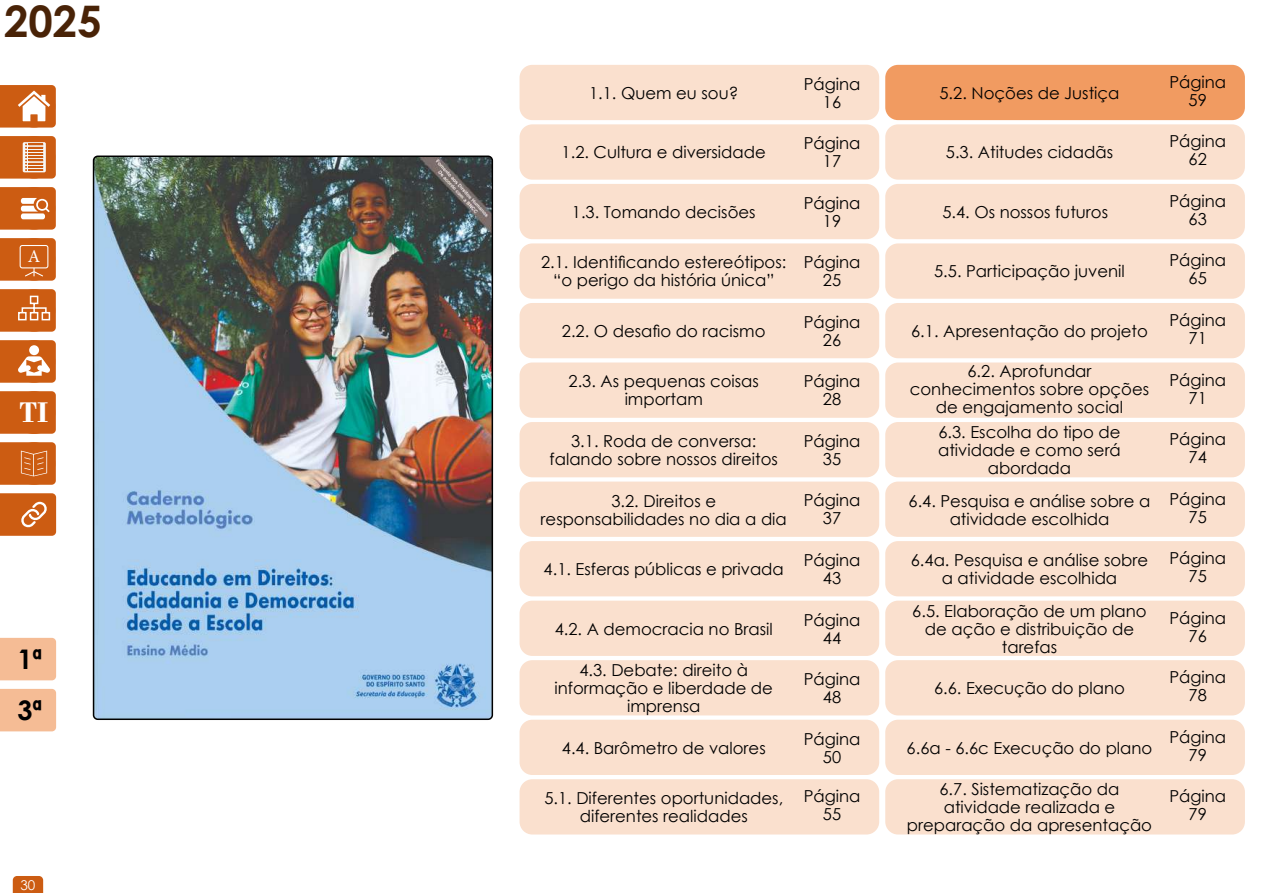
<style>
.page{position:relative;width:1263px;height:893px;background:#fff}
.page>*{position:absolute;margin:0;border:0;box-sizing:border-box;transform-origin:0 0}
.t1{font:700 43.5px "Century Gothic";color:#492307}
.t2{font:700 29.85px "Bodoni";color:#fff}
.t3{font:700 27px/51px "Century Gothic";color:#000}
.t4{font:18px "Minion Pro";color:#fff}
.t5{font:16.5px/18px "Century Gothic";color:#000;text-align:center}
.t6{font:13.5px "Century Gothic";color:#fff}
</style>
<div class="page">
<svg style="left:0;top:85px;width:56px;height:43px"></svg>
<svg style="left:0;top:136px;width:56px;height:43px;background:#d37739"></svg>
<svg style="left:0;top:187px;width:56px;height:43px;background:#d47639"></svg>
<svg style="left:0;top:238px;width:56px;height:43px;background:#cf6722"></svg>
<svg style="left:0;top:289px;width:56px;height:43px;background:#d16d2c"></svg>
<svg style="left:0;top:340px;width:56px;height:43px;background:#d5793c"></svg>
<svg style="left:0;top:391px;width:56px;height:43px"></svg>
<div style="left:13px;top:391px;width:42px;height:43px;background:#cc5c12;border-radius:50%"></div>
<svg style="left:0;top:442px;width:56px;height:43px;background:#cf6620"></svg>
<svg style="left:0;top:493px;width:56px;height:43px;background:#d06b28"></svg>
<div style="left:0;top:638px;width:56px;height:42px;background:#f5bc95"></div>
<div style="left:0;top:689px;width:56px;height:42px;background:#f5bc95"></div>
<svg style="left:13px;top:876px;width:30px;height:17px"></svg>
<div style="left:519px;top:65px;width:360px;height:55px;background:#fae0ce;border-radius:13px"></div>
<div style="left:519px;top:124px;width:360px;height:56px;background:#fae0ce;border-radius:13px"></div>
<div style="left:519px;top:184px;width:360px;height:55px;background:#fae0ce;border-radius:13px"></div>
<div style="left:519px;top:243px;width:360px;height:56px;background:#fae0ce;border-radius:13px"></div>
<div style="left:519px;top:303px;width:360px;height:55px;background:#fae0ce;border-radius:13px"></div>
<div style="left:519px;top:362px;width:360px;height:56px;background:#fae0ce;border-radius:13px"></div>
<div style="left:519px;top:422px;width:360px;height:55px;background:#fae0ce;border-radius:13px"></div>
<div style="left:519px;top:482px;width:360px;height:55px;background:#fae0ce;border-radius:13px"></div>
<div style="left:519px;top:541px;width:360px;height:55px;background:#fae0ce;border-radius:13px"></div>
<div style="left:519px;top:601px;width:360px;height:55px;background:#fae0ce;border-radius:13px"></div>
<div style="left:519px;top:660px;width:360px;height:55px;background:#fae0ce;border-radius:13px"></div>
<div style="left:519px;top:720px;width:360px;height:55px;background:#fae0ce;border-radius:13px"></div>
<div style="left:519px;top:779px;width:360px;height:55px;background:#fae0ce;border-radius:13px"></div>
<div style="left:885px;top:65px;width:360px;height:55px;background:#f19b61;border-radius:13px"></div>
<div style="left:885px;top:124px;width:360px;height:56px;background:#fae0ce;border-radius:13px"></div>
<div style="left:885px;top:184px;width:360px;height:55px;background:#fae0ce;border-radius:13px"></div>
<div style="left:885px;top:243px;width:360px;height:56px;background:#fae0ce;border-radius:13px"></div>
<div style="left:885px;top:303px;width:360px;height:55px;background:#fae0ce;border-radius:13px"></div>
<div style="left:885px;top:362px;width:360px;height:56px;background:#fae0ce;border-radius:13px"></div>
<div style="left:885px;top:422px;width:360px;height:55px;background:#fae0ce;border-radius:13px"></div>
<div style="left:885px;top:482px;width:360px;height:55px;background:#fae0ce;border-radius:13px"></div>
<div style="left:885px;top:541px;width:360px;height:55px;background:#fae0ce;border-radius:13px"></div>
<div style="left:885px;top:601px;width:360px;height:55px;background:#fae0ce;border-radius:13px"></div>
<div style="left:885px;top:660px;width:360px;height:55px;background:#fae0ce;border-radius:13px"></div>
<div style="left:885px;top:720px;width:360px;height:55px;background:#fae0ce;border-radius:13px"></div>
<div style="left:885px;top:779px;width:360px;height:55px;background:#fae0ce;border-radius:13px"></div>
<img style="left:94px;top:156px;width:398px;height:561px">
<div style="left:93px;top:156px;width:400px;height:564px;border:2px solid #000;border-radius:4px"></div>
<h1 class="t1" style="left:4px;top:-12px;width:99px">2025</h1>
<p class="t4" style="left:28px;top:244px;width:14px">A</p>
<h2 class="t2" style="left:19px;top:395px;width:30px">TI</h2>
<h3 class="t3" style="left:17px;top:633px;width:26px">1ª<br>3ª</h3>
<p class="t6" style="left:20px;top:875px;width:16px">30</p>
<p class="t5" style="left:589px;top:84px;width:151px">1.1. Quem eu sou?</p>
<p class="t5" style="left:562px;top:143px;width:206px">1.2. Cultura e diversidade</p>
<p class="t5" style="left:572px;top:203px;width:185px">1.3. Tomando decisões</p>
<p class="t5" style="left:541px;top:253px;width:247px">2.1. Identificando estereótipos: “o perigo da história única”</p>
<p class="t5" style="left:562px;top:322px;width:205px">2.2. O desafio do racismo</p>
<p class="t5" style="left:569px;top:372px;width:192px">2.3. As pequenas coisas importam</p>
<p class="t5" style="left:550px;top:432px;width:230px">3.1. Roda de conversa: falando sobre nossos direitos</p>
<p class="t5" style="left:541px;top:491px;width:248px">3.2. Direitos e responsabilidades no dia a dia</p>
<p class="t5" style="left:544px;top:560px;width:242px">4.1. Esferas públicas e privada</p>
<p class="t5" style="left:555px;top:619px;width:219px">4.2. A democracia no Brasil</p>
<p class="t5" style="left:554px;top:661px;width:220px">4.3. Debate: direito à informação e liberdade de imprensa</p>
<p class="t5" style="left:562px;top:738px;width:205px">4.4. Barômetro de valores</p>
<p class="t5" style="left:544px;top:789px;width:240px">5.1. Diferentes oportunidades, diferentes realidades</p>
<p class="t5" style="left:804px;top:74px;width:58px">Página<br>16</p>
<p class="t5" style="left:804px;top:134px;width:58px">Página<br>17</p>
<p class="t5" style="left:804px;top:194px;width:58px">Página<br>19</p>
<p class="t5" style="left:804px;top:253px;width:58px">Página<br>25</p>
<p class="t5" style="left:804px;top:313px;width:58px">Página<br>26</p>
<p class="t5" style="left:804px;top:372px;width:58px">Página<br>28</p>
<p class="t5" style="left:804px;top:432px;width:58px">Página<br>35</p>
<p class="t5" style="left:804px;top:491px;width:58px">Página<br>37</p>
<p class="t5" style="left:804px;top:551px;width:58px">Página<br>43</p>
<p class="t5" style="left:804px;top:610px;width:58px">Página<br>44</p>
<p class="t5" style="left:804px;top:670px;width:58px">Página<br>48</p>
<p class="t5" style="left:804px;top:729px;width:58px">Página<br>50</p>
<p class="t5" style="left:804px;top:787px;width:58px">Página<br>55</p>
<p class="t5" style="left:939px;top:84px;width:182px">5.2. Noções de Justiça</p>
<p class="t5" style="left:946px;top:143px;width:169px">5.3. Atitudes cidadãs</p>
<p class="t5" style="left:942px;top:203px;width:167px">5.4. Os nossos futuros</p>
<p class="t5" style="left:934px;top:262px;width:192px">5.5. Participação juvenil</p>
<p class="t5" style="left:911px;top:322px;width:238px">6.1. Apresentação do projeto</p>
<p class="t5" style="left:910px;top:362px;width:241px">6.2. Aprofundar conhecimentos sobre opções de engajamento social</p>
<p class="t5" style="left:938px;top:423px;width:184px">6.3. Escolha do tipo de atividade e como será abordada</p>
<p class="t5" style="left:908px;top:491px;width:243px">6.4. Pesquisa e análise sobre a atividade escolhida</p>
<p class="t5" style="left:911px;top:551px;width:239px">6.4a. Pesquisa e análise sobre a atividade escolhida</p>
<p class="t5" style="left:912px;top:601px;width:236px">6.5. Elaboração de um plano de ação e distribuição de tarefas</p>
<p class="t5" style="left:934px;top:679px;width:192px">6.6. Execução do plano</p>
<p class="t5" style="left:907px;top:738px;width:247px">6.6a - 6.6c Execução do plano</p>
<p class="t5" style="left:907px;top:780px;width:247px">6.7. Sistematização da atividade realizada e preparação da apresentação</p>
<p class="t5" style="left:1169px;top:73px;width:58px">Página<br>59</p>
<p class="t5" style="left:1169px;top:132px;width:58px">Página<br>62</p>
<p class="t5" style="left:1169px;top:192px;width:58px">Página<br>63</p>
<p class="t5" style="left:1169px;top:251px;width:58px">Página<br>65</p>
<p class="t5" style="left:1169px;top:311px;width:58px">Página<br>71</p>
<p class="t5" style="left:1169px;top:370px;width:58px">Página<br>71</p>
<p class="t5" style="left:1169px;top:430px;width:58px">Página<br>74</p>
<p class="t5" style="left:1169px;top:489px;width:58px">Página<br>75</p>
<p class="t5" style="left:1169px;top:549px;width:58px">Página<br>75</p>
<p class="t5" style="left:1169px;top:608px;width:58px">Página<br>76</p>
<p class="t5" style="left:1169px;top:668px;width:58px">Página<br>78</p>
<p class="t5" style="left:1169px;top:727px;width:58px">Página<br>79</p>
<p class="t5" style="left:1169px;top:787px;width:58px">Página<br>79</p>
</div>
